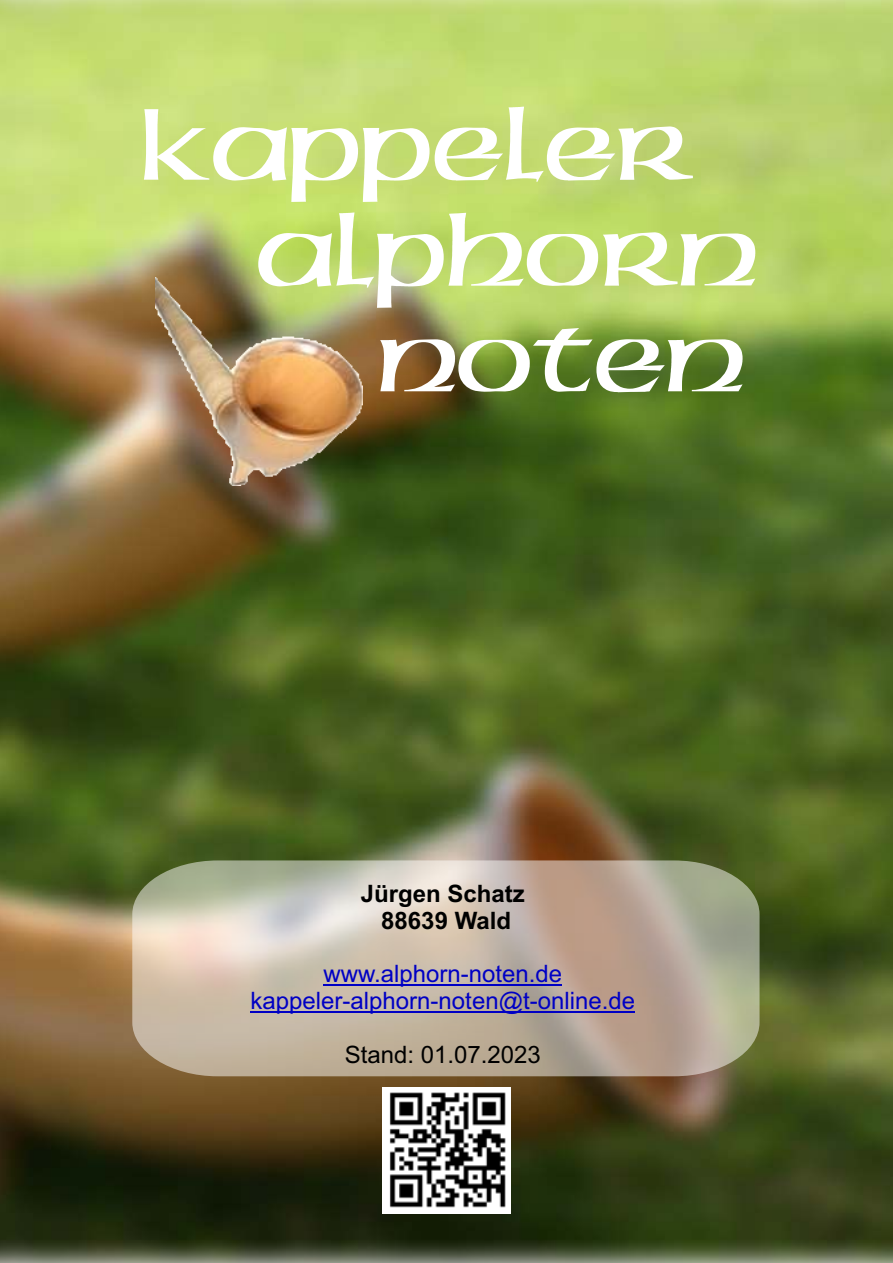
<style>
.page{position:relative;width:893px;height:1263px;background:#fff}
.page>*{position:absolute;margin:0;border:0;box-sizing:border-box;transform-origin:0 0}
.t1{font:108px "Amuncial";color:#fff}
.t2{font:24px/26.8px "Arial";color:#0000c4;text-align:center}
.t3{font:700 24px "Arial";color:#000}
.t4{font:24px "Arial";color:#000}
</style>
<div class="page">
<img style="left:0;top:0;width:893px;height:1263px">
<svg style="left:132px;top:860px;width:627px;height:216px;background:#beb19f"></svg>
<hr style="left:323px;top:985px;width:239px;height:1px;background:#0000c4">
<hr style="left:251px;top:1011px;width:384px;height:1px;background:#0000c4">
<img style="left:156px;top:277px;width:206px;height:208px">
<img style="left:383px;top:1087px;width:127px;height:127px">
<h1 class="t1" style="left:142px;top:107px;width:553px">kappeler</h1>
<h1 class="t1" style="left:256px;top:212px;width:502px">alphorn</h1>
<h1 class="t1" style="left:378px;top:318px;width:367px">noten</h1>
<p class="t3" style="left:361px;top:884px;width:166px">Jürgen Schatz</p>
<p class="t3" style="left:381px;top:911px;width:131px">88639 Wald</p>
<p class="t2" style="left:251px;top:963px;width:386px">www.alphorn-noten.de kappeler-alphorn-noten@t-online.de</p>
<p class="t4" style="left:345px;top:1045px;width:198px">Stand: 01.07.2023</p>
</div>
